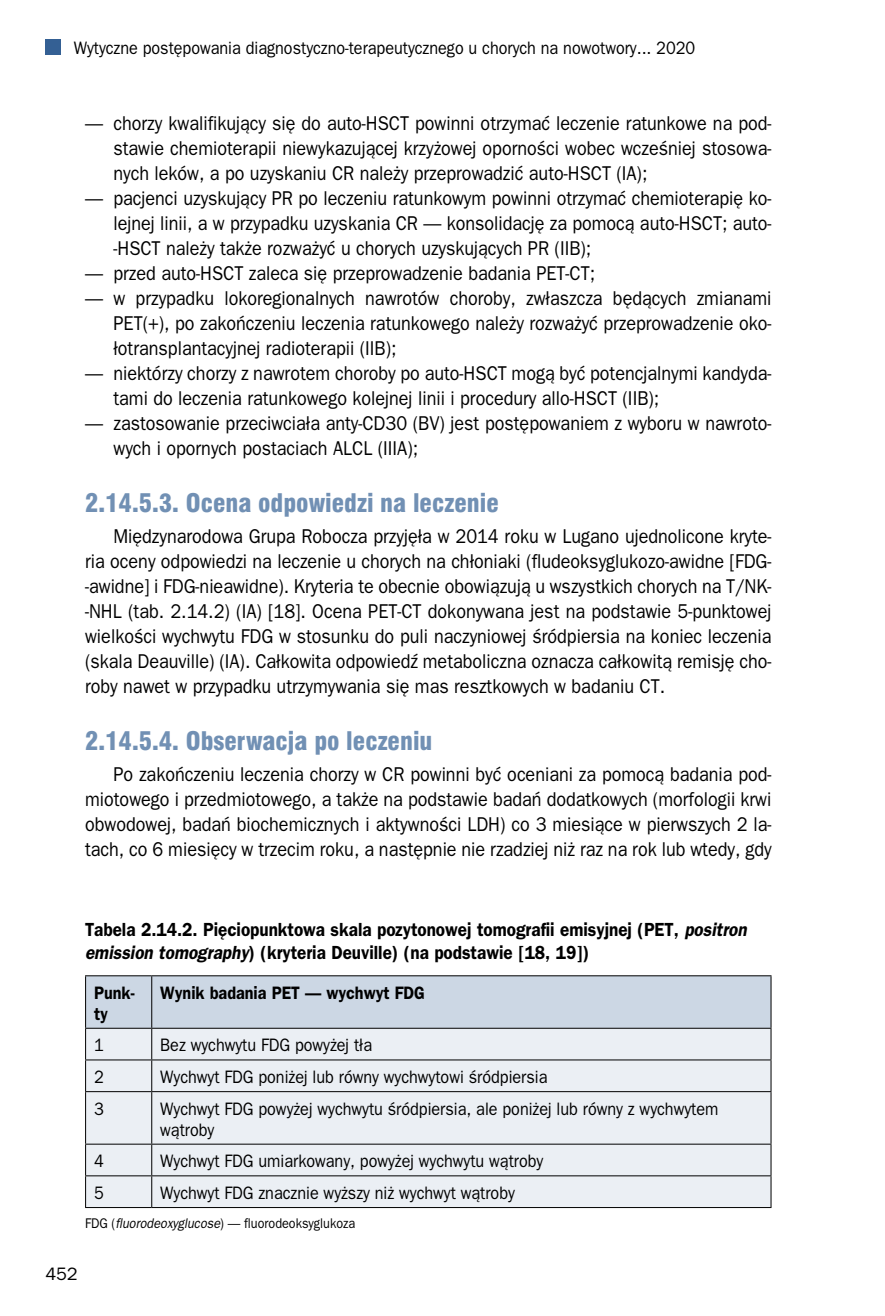
<style>
.page{position:relative;width:885px;height:1316px;background:#fff}
.page>*{position:absolute;margin:0;border:0;box-sizing:border-box;transform-origin:0 0}
.t1{font:25px "Swis 721 Blk Cn EU";color:#7190b4}
.t2{font:20px/25px "Frankfurt Gothic";color:#000;text-align:justify;scale:.9 1}
.t3{font:700 19px/23px "Frankfurt Gothic";color:#000;scale:.9 1}
.t4{font:18px/20.8px "Frankfurt Gothic";color:#000;scale:.9 1}
.t5{font:700 18px/20.8px "Frankfurt Gothic";color:#000;scale:.9 1}
.t6{font:18px "Frankfurt Gothic";color:#000}
.t7{font:14px "Frankfurt Gothic";color:#000;scale:.9 1}
.s1{font-style:italic}
</style>
<div class="page">
<div style="left:45px;top:40px;width:15px;height:15px;background:#346094"></div>
<div style="left:86px;top:976px;width:684px;height:51px;background:#ccd7e4"></div>
<div style="left:86px;top:1028px;width:684px;height:178px;background:#ebeff4"></div>
<hr style="left:151px;top:976px;width:1px;height:51px;background:#000">
<hr style="left:151px;top:1028px;width:1px;height:31px;background:#000">
<hr style="left:85px;top:1059px;width:67px;height:1px;background:#000">
<hr style="left:152px;top:1059px;width:619px;height:1px;background:#000">
<hr style="left:151px;top:1060px;width:1px;height:31px;background:#000">
<hr style="left:85px;top:1091px;width:67px;height:1px;background:#000">
<hr style="left:152px;top:1091px;width:619px;height:1px;background:#000">
<hr style="left:151px;top:1092px;width:1px;height:51px;background:#000">
<hr style="left:85px;top:1143px;width:67px;height:1px;background:#000">
<hr style="left:152px;top:1143px;width:619px;height:1px;background:#000">
<hr style="left:151px;top:1144px;width:1px;height:31px;background:#000">
<hr style="left:85px;top:1175px;width:67px;height:1px;background:#000">
<hr style="left:152px;top:1175px;width:619px;height:1px;background:#000">
<hr style="left:151px;top:1176px;width:1px;height:30px;background:#000">
<hr style="left:85px;top:1028px;width:1px;height:31px;background:#000">
<hr style="left:770px;top:1028px;width:1px;height:31px;background:#000">
<hr style="left:85px;top:1060px;width:1px;height:31px;background:#000">
<hr style="left:770px;top:1060px;width:1px;height:31px;background:#000">
<hr style="left:85px;top:1092px;width:1px;height:51px;background:#000">
<hr style="left:770px;top:1092px;width:1px;height:51px;background:#000">
<hr style="left:85px;top:1144px;width:1px;height:31px;background:#000">
<hr style="left:770px;top:1144px;width:1px;height:31px;background:#000">
<hr style="left:85px;top:1176px;width:1px;height:30px;background:#000">
<hr style="left:770px;top:1176px;width:1px;height:30px;background:#000">
<hr style="left:85px;top:1206px;width:67px;height:1px;background:#000">
<hr style="left:152px;top:1206px;width:619px;height:1px;background:#000">
<hr style="left:85px;top:975px;width:67px;height:1px;background:#000">
<hr style="left:85px;top:976px;width:1px;height:51px;background:#000">
<hr style="left:152px;top:975px;width:619px;height:1px;background:#000">
<hr style="left:770px;top:976px;width:1px;height:51px;background:#000">
<hr style="left:85px;top:1027px;width:67px;height:1px;background:#000">
<hr style="left:152px;top:1027px;width:619px;height:1px;background:#000">
<p class="t4" style="left:74px;top:38px;width:692px">Wytyczne postępowania diagnostyczno-terapeutycznego u chorych na nowotwory... 2020</p>
<p class="t2" style="left:113px;top:110px;width:732px;text-indent:-28px">— chorzy kwalifikujący się do auto-HSCT powinni otrzymać leczenie ratunkowe na pod&shy;stawie chemioterapii niewykazującej krzyżowej oporności wobec wcześniej stosowa&shy;nych leków, a po uzyskaniu CR należy przeprowadzić auto-HSCT (IA);</p>
<p class="t2" style="left:113px;top:185px;width:732px;text-indent:-28px">— pacjenci uzyskujący PR po leczeniu ratunkowym powinni otrzymać chemioterapię ko&shy;lejnej linii, a w przypadku uzyskania CR — konsolidację za pomocą auto-HSCT; auto--HSCT należy także rozważyć u chorych uzyskujących PR (IIB);</p>
<p class="t2" style="left:85px;top:260px;width:568px">— przed auto-HSCT zaleca się przeprowadzenie badania PET-CT;</p>
<p class="t2" style="left:113px;top:285px;width:732px;text-indent:-28px">— w przypadku lokoregionalnych nawrotów choroby, zwłaszcza będących zmianami PET(+), po zakończeniu leczenia ratunkowego należy rozważyć przeprowadzenie oko&shy;łotransplantacyjnej radioterapii (IIB);</p>
<p class="t2" style="left:113px;top:360px;width:732px;text-indent:-28px">— niektórzy chorzy z nawrotem choroby po auto-HSCT mogą być potencjalnymi kandyda&shy;tami do leczenia ratunkowego kolejnej linii i procedury allo-HSCT (IIB);</p>
<p class="t2" style="left:113px;top:410px;width:732px;text-indent:-28px">— zastosowanie przeciwciała anty-CD30 (BV) jest postępowaniem z wyboru w nawroto&shy;wych i opornych postaciach ALCL (IIIA);</p>
<p class="t1" style="left:85px;top:487px;width:415px">2.14.5.3. Ocena odpowiedzi na leczenie</p>
<p class="t2" style="left:85px;top:523px;width:764px;text-indent:28px">Międzynarodowa Grupa Robocza przyjęła w 2014 roku w Lugano ujednolicone kryte&shy;ria oceny odpowiedzi na leczenie u chorych na chłoniaki (fludeoksyglukozo-awidne [FDG--awidne] i FDG-nieawidne). Kryteria te obecnie obowiązują u wszystkich chorych na T/NK--NHL (tab. 2.14.2) (IA) [18]. Ocena PET-CT dokonywana jest na podstawie 5-punktowej wielkości wychwytu FDG w stosunku do puli naczyniowej śródpiersia na koniec leczenia (skala Deauville) (IA). Całkowita odpowiedź metaboliczna oznacza całkowitą remisję cho&shy;roby nawet w przypadku utrzymywania się mas resztkowych w badaniu CT.</p>
<p class="t1" style="left:85px;top:725px;width:349px">2.14.5.4. Obserwacja po leczeniu</p>
<p class="t2" style="left:85px;top:761px;width:764px;text-indent:28px">Po zakończeniu leczenia chorzy w CR powinni być oceniani za pomocą badania pod&shy;miotowego i przedmiotowego, a także na podstawie badań dodatkowych (morfologii krwi obwodowej, badań biochemicznych i aktywności LDH) co 3 miesiące w pierwszych 2 la&shy;tach, co 6 miesięcy w trzecim roku, a następnie nie rzadziej niż raz na rok lub wtedy, gdy</p>
<p class="t3" style="left:85px;top:917px;width:736px">Tabela 2.14.2. Pięciopunktowa skala pozytonowej tomografii emisyjnej (PET, <span class="s1">positron emission tomography</span>) (kryteria Deuville) (na podstawie [18, 19])</p>
<p class="t5" style="left:94px;top:982px;width:46px">Punk&shy;ty</p>
<p class="t5" style="left:160px;top:982px;width:295px">Wynik badania PET — wychwyt FDG</p>
<p class="t4" style="left:94px;top:1034px;width:12px">1</p>
<p class="t4" style="left:160px;top:1034px;width:237px">Bez wychwytu FDG powyżej tła</p>
<p class="t4" style="left:94px;top:1066px;width:12px">2</p>
<p class="t4" style="left:160px;top:1066px;width:432px">Wychwyt FDG poniżej lub równy wychwytowi śródpiersia</p>
<p class="t4" style="left:94px;top:1098px;width:12px">3</p>
<p class="t4" style="left:160px;top:1098px;width:621px">Wychwyt FDG powyżej wychwytu śródpiersia, ale poniżej lub równy z wychwytem wątroby</p>
<p class="t4" style="left:94px;top:1150px;width:12px">4</p>
<p class="t4" style="left:160px;top:1150px;width:427px">Wychwyt FDG umiarkowany, powyżej wychwytu wątroby</p>
<p class="t4" style="left:94px;top:1182px;width:12px">5</p>
<p class="t4" style="left:160px;top:1182px;width:395px">Wychwyt FDG znacznie wyższy niż wychwyt wątroby</p>
<p class="t7" style="left:85px;top:1215px;width:301px">FDG (<span class="s1">fluorodeoxyglucose</span>) — fluorodeoksyglukoza</p>
<p class="t6" style="left:45px;top:1263px;width:34px">452</p>
</div>
